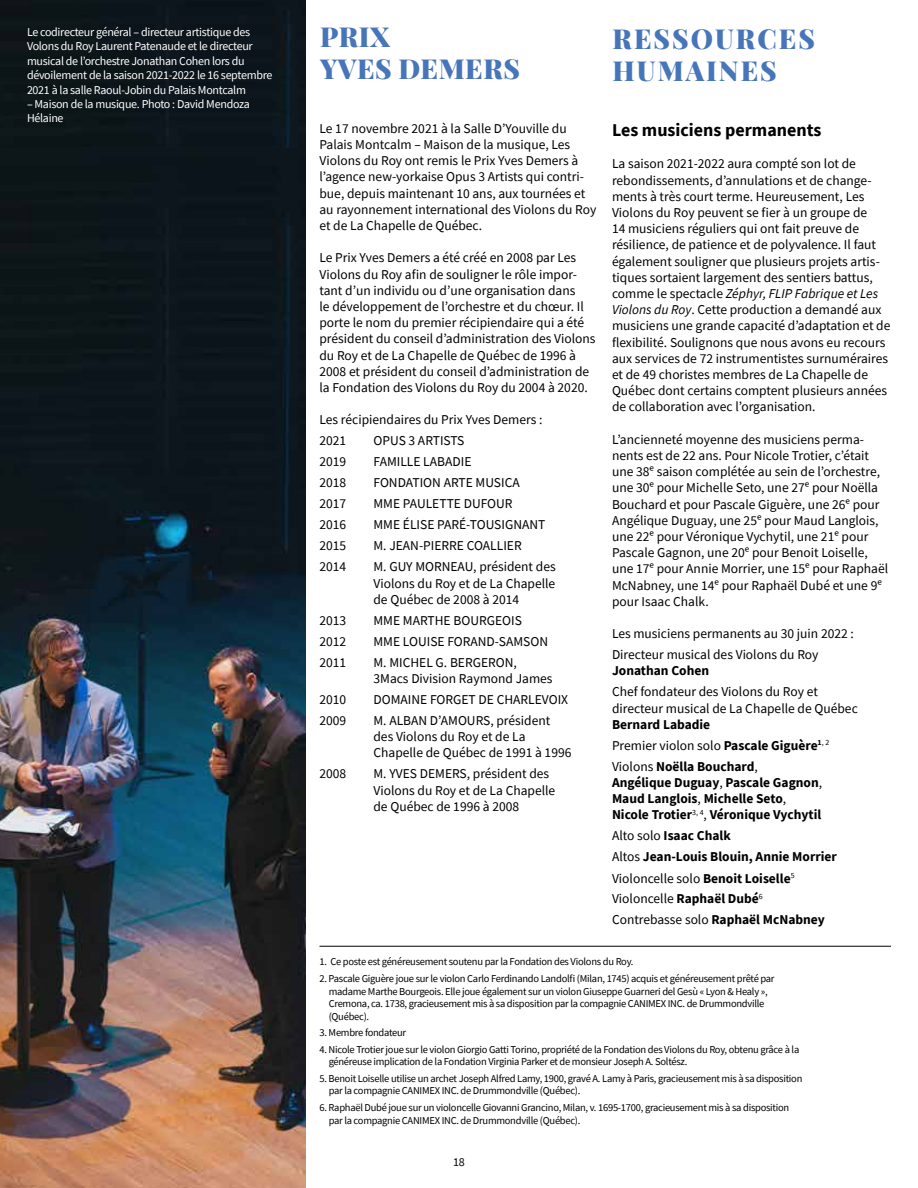
<style>
.page{position:relative;width:918px;height:1188px;background:#fff}
.page>*{position:absolute;margin:0;border:0;box-sizing:border-box;transform-origin:0 0}
.t1{font:27px/32.4px "Playfair Display";letter-spacing:.075em;color:#4775ba}
.t2{font:27px/32.4px "Playfair Display";letter-spacing:.02em;color:#4775ba}
.t3{font:700 18px "Source Sans Pro";color:#000}
.t4{font:13.5px/16.2px "Source Sans Pro";color:#000}
.t5{font:700 13.5px/21px "Source Sans Pro";color:#000}
.t6{font:12px/14.4px "Source Sans Pro";letter-spacing:-.025em;color:#fff}
.t7{font:12px "Source Sans Pro";color:#000}
.t8{font:10.5px/12.6px "Source Sans Pro";letter-spacing:-.025em;color:#000}
.s1{font-style:italic}
.s2{font-weight:400}
</style>
<div class="page">
<div style="left:0;top:0;width:306px;height:148px;background:#0d161b"></div>
<hr style="left:320px;top:946px;width:571px;height:1px;background:#000">
<img style="left:0;top:148px;width:306px;height:1040px">
<p class="t6" style="left:27px;top:25px;width:247px">Le codirecteur général – directeur artistique des Volons du Roy Laurent Patenaude et le directeur musical de l’orchestre Jonathan Cohen lors du dévoilement de la saison 2021-2022 le 16 septembre 2021 à la salle Raoul-Jobin du Palais Montcalm</p>
<p class="t6" style="left:27px;top:97px;width:224px">– Maison de la musique. Photo : David Mendoza<br>Hélaine</p>
<h1 class="t2" style="left:320px;top:18px;width:201px">PRIX<br>YVES DEMERS</h1>
<h1 class="t1" style="left:613px;top:20px;width:204px">RESSOURCES<br>HUMAINES</h1>
<p class="t4" style="left:320px;top:120px;width:278px">Le 17 novembre 2021 à la Salle D’Youville du Palais Montcalm – Maison de la musique, Les Violons du Roy ont remis le Prix Yves Demers à l’agence new-yorkaise Opus 3 Artists qui contri&shy;bue, depuis maintenant 10 ans, aux tournées et au rayonnement international des Violons du Roy et de La Chapelle de Québec.</p>
<p class="t4" style="left:320px;top:250px;width:278px">Le Prix Yves Demers a été créé en 2008 par Les Violons du Roy afin de souligner le rôle impor&shy;tant d’un individu ou d’une organisation dans<br>le développement de l’orchestre et du chœur. Il porte le nom du premier récipiendaire qui a été président du conseil d’administration des Violons du Roy et de La Chapelle de Québec de 1996 à 2008 et président du conseil d’administration de la Fondation des Violons du Roy du 2004 à 2020.</p>
<p class="t4" style="left:320px;top:409px;width:224px;line-height:21px">Les récipiendaires du Prix Yves Demers :<br>2021</p>
<p class="t4" style="left:374px;top:433px;width:92px">OPUS 3 ARTISTS</p>
<p class="t4" style="left:320px;top:454px;width:28px">2019</p>
<p class="t4" style="left:374px;top:454px;width:100px">FAMILLE LABADIE</p>
<p class="t4" style="left:320px;top:475px;width:28px">2018</p>
<p class="t4" style="left:374px;top:475px;width:148px">FONDATION ARTE MUSICA</p>
<p class="t4" style="left:320px;top:496px;width:28px">2017</p>
<p class="t4" style="left:374px;top:496px;width:141px">MME PAULETTE DUFOUR</p>
<p class="t4" style="left:320px;top:517px;width:28px">2016</p>
<p class="t4" style="left:374px;top:517px;width:173px">MME ÉLISE PARÉ-TOUSIGNANT</p>
<p class="t4" style="left:320px;top:538px;width:28px">2015</p>
<p class="t4" style="left:374px;top:538px;width:150px">M. JEAN-PIERRE COALLIER</p>
<p class="t4" style="left:320px;top:559px;width:28px">2014</p>
<p class="t4" style="left:374px;top:559px;width:184px;text-align:justify">M. GUY MORNEAU, président des Violons du Roy et de La Chapelle de Québec de 2008 à 2014</p>
<p class="t4" style="left:320px;top:612px;width:28px">2013</p>
<p class="t4" style="left:374px;top:612px;width:150px">MME MARTHE BOURGEOIS</p>
<p class="t4" style="left:320px;top:633px;width:28px">2012</p>
<p class="t4" style="left:374px;top:633px;width:176px">MME LOUISE FORAND-SAMSON</p>
<p class="t4" style="left:320px;top:654px;width:28px">2011</p>
<p class="t4" style="left:374px;top:654px;width:181px">M. MICHEL G. BERGERON,<br>3Macs Division Raymond James</p>
<p class="t4" style="left:320px;top:691px;width:28px">2010</p>
<p class="t4" style="left:374px;top:691px;width:196px">DOMAINE FORGET DE CHARLEVOIX</p>
<p class="t4" style="left:320px;top:712px;width:28px">2009</p>
<p class="t4" style="left:374px;top:712px;width:200px">M. ALBAN D’AMOURS, président des Violons du Roy et de La<br>Chapelle de Québec de 1991 à 1996</p>
<p class="t4" style="left:320px;top:766px;width:28px">2008</p>
<p class="t4" style="left:374px;top:766px;width:183px">M. YVES DEMERS, président des<br>Violons du Roy et de La Chapelle de Québec de 1996 à 2008</p>
<h2 class="t3" style="left:612px;top:118px;width:211px">Les musiciens permanents</h2>
<p class="t4" style="left:612px;top:156px;width:280px">La saison 2021-2022 aura compté son lot de rebondissements, d’annulations et de change&shy;ments à très court terme. Heureusement, Les Violons du Roy peuvent se fier à un groupe de<br>14 musiciens réguliers qui ont fait preuve de résilience, de patience et de polyvalence. Il faut également souligner que plusieurs projets artis&shy;tiques sortaient largement des sentiers battus, comme le spectacle <span class="s1">Zéphyr, FLIP Fabrique et Les Violons du Roy</span>. Cette production a demandé aux musiciens une grande capacité d’adaptation et de flexibilité. Soulignons que nous avons eu recours aux services de 72 instrumentistes surnuméraires et de 49 choristes membres de La Chapelle de Québec dont certains comptent plusieurs années de collaboration avec l’organisation.</p>
<p class="t4" style="left:612px;top:431px;width:278px">L’ancienneté moyenne des musiciens perma&shy;nents est de 22 ans. Pour Nicole Trotier, c’était une 38ᵉ saison complétée au sein de l’orchestre, une 30ᵉ pour Michelle Seto, une 27ᵉ pour Noëlla Bouchard et pour Pascale Giguère, une 26ᵉ pour Angélique Duguay, une 25ᵉ pour Maud Langlois, une 22ᵉ pour Véronique Vychytil, une 21ᵉ pour Pascale Gagnon, une 20ᵉ pour Benoit Loiselle, une 17ᵉ pour Annie Morrier, une 15ᵉ pour Raphaël McNabney, une 14ᵉ pour Raphaël Dubé et une 9ᵉ pour Isaac Chalk.</p>
<p class="t4" style="left:612px;top:623px;width:243px;line-height:21px">Les musiciens permanents au 30 juin 2022 :<br>Directeur musical des Violons du Roy</p>
<p class="t5" style="left:612px;top:660px;width:99px">Jonathan Cohen</p>
<p class="t4" style="left:612px;top:684px;width:247px">Chef fondateur des Violons du Roy et directeur musical de La Chapelle de Québec</p>
<p class="t5" style="left:612px;top:714px;width:219px">Bernard Labadie<br><span class="s2">Premier violon solo</span> Pascale Giguère<sup>1</sup><sup>,</sup> <sup>2<br></sup><span class="s2">Violons</span> Noëlla Bouchard<span class="s2">,</span></p>
<p class="t5" style="left:612px;top:774px;width:212px;line-height:16.2px">Angélique Duguay<span class="s2">,</span> Pascale Gagnon<span class="s2">,<br></span>Maud Langlois<span class="s2">,</span> Michelle Seto<span class="s2">,<br></span>Nicole Trotier<sup>3,</sup> <sup>4</sup><span class="s2">,</span> Véronique Vychytil</p>
<p class="t5" style="left:612px;top:825px;width:226px"><span class="s2">Alto solo</span> Isaac Chalk<br><span class="s2">Altos</span> Jean-Louis Blouin, Annie Morrier<br><span class="s2">Violoncelle solo</span> Benoit Loiselle<sup>5<br></sup><span class="s2">Violoncelle</span> Raphaël Dubé<sup>6<br></sup><span class="s2">Contrebasse solo</span> Raphaël McNabney</p>
<p class="t8" style="left:320px;top:956px;width:316px">1. Ce poste est généreusement soutenu par la Fondation des Violons du Roy.</p>
<p class="t8" style="left:329px;top:972px;width:447px;text-indent:-9px">2. Pascale Giguère joue sur le violon Carlo Ferdinando Landolfi (Milan, 1745) acquis et généreusement prêté par madame Marthe Bourgeois. Elle joue également sur un violon Giuseppe Guarneri del Gesù « Lyon &amp; Healy », Cremona, ca. 1738, gracieusement mis à sa disposition par la compagnie CANIMEX INC. de Drummondville (Québec).</p>
<p class="t8" style="left:320px;top:1026px;width:88px">3. Membre fondateur</p>
<p class="t8" style="left:329px;top:1043px;width:472px;text-indent:-9px">4. Nicole Trotier joue sur le violon Giorgio Gatti Torino, propriété de la Fondation des Violons du Roy, obtenu grâce à la généreuse implication de la Fondation Virginia Parker et de monsieur Joseph A. Soltész.</p>
<p class="t8" style="left:329px;top:1072px;width:475px;text-indent:-9px">5. Benoit Loiselle utilise un archet Joseph Alfred Lamy, 1900, gravé A. Lamy à Paris, gracieusement mis à sa disposition par la compagnie CANIMEX INC. de Drummondville (Québec).</p>
<p class="t8" style="left:329px;top:1101px;width:462px;text-indent:-9px">6. Raphaël Dubé joue sur un violoncelle Giovanni Grancino, Milan, v. 1695-1700, gracieusement mis à sa disposition par la compagnie CANIMEX INC. de Drummondville (Québec).</p>
<p class="t7" style="left:453px;top:1154px;width:13px">18</p>
</div>
